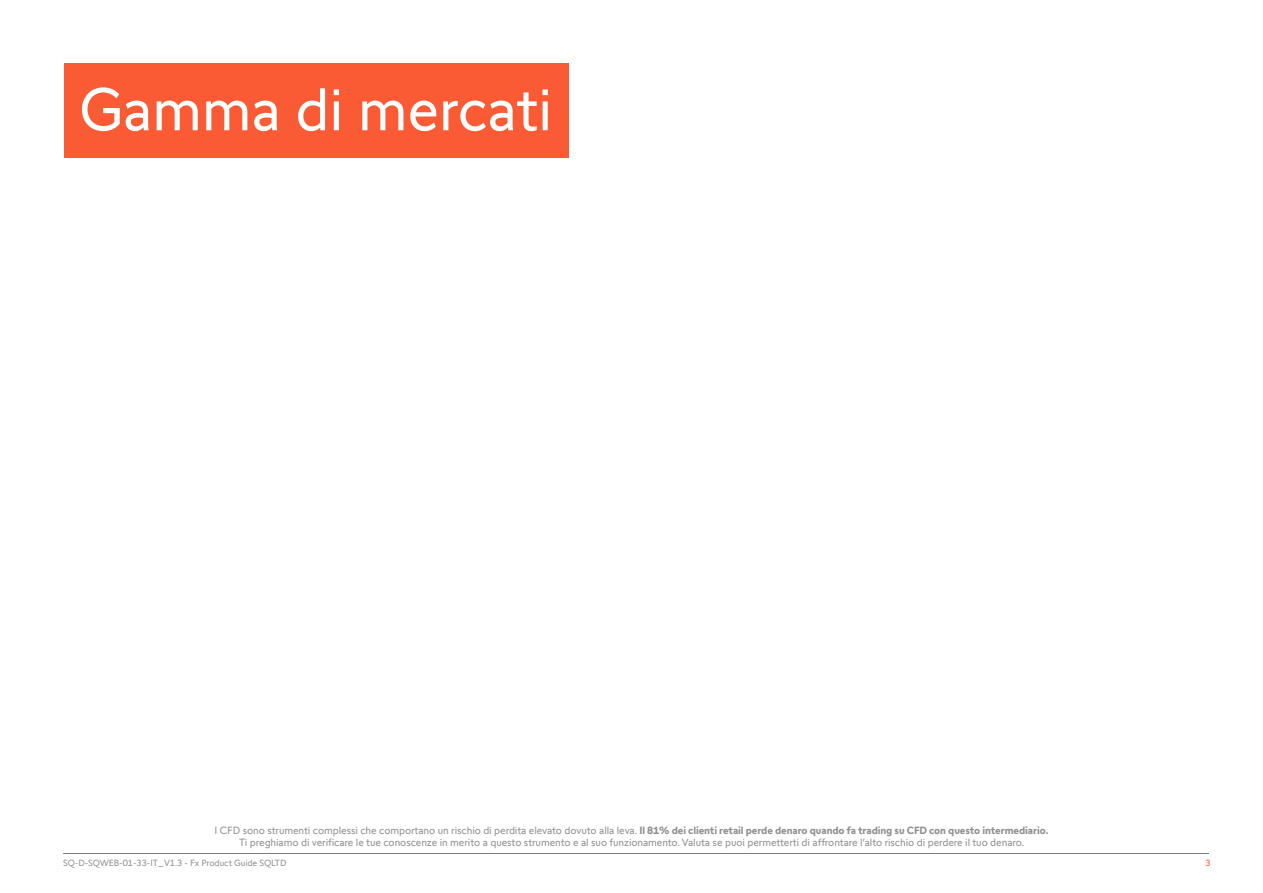
<style>
.page{position:relative;width:1263px;height:893px;background:#fff}
.page>*{position:absolute;margin:0;border:0;box-sizing:border-box;transform-origin:0 0}
.t1{font:60px "Swissquote CT";letter-spacing:-.01em;color:#fff}
.t2{font:10.5px/12.6px "Swissquote CT";letter-spacing:-.01em;color:#909090;text-align:center}
.t3{font:9px "Swissquote CT";letter-spacing:-.01em;color:#909090}
.t4{font:9px "Swissquote CT";color:#fa5b35}
.s1{font-weight:700}
</style>
<div class="page">
<hr style="left:63px;top:853px;width:1146px;height:1px;background:#7a7d81">
<div style="left:64px;top:63px;width:504px;height:95px;background:#fa5b35"></div>
<h1 class="t1" style="left:79px;top:74px;width:475px">Gamma di mercati</h1>
<p class="t2" style="left:215px;top:824px;width:836px">I CFD sono strumenti complessi che comportano un rischio di perdita elevato dovuto alla leva. <span class="s1">Il 81% dei clienti retail perde denaro quando fa trading su CFD con questo intermediario.<br></span>Ti preghiamo di verificare le tue conoscenze in merito a questo strumento e al suo funzionamento. Valuta se puoi permetterti di affrontare l’alto rischio di perdere il tuo denaro.</p>
<p class="t3" style="left:63px;top:858px;width:225px">SQ-D-SQWEB-01-33-IT_V1.3 - Fx Product Guide SQLTD</p>
<p class="t4" style="left:1205px;top:858px;width:7px">3</p>
</div>
